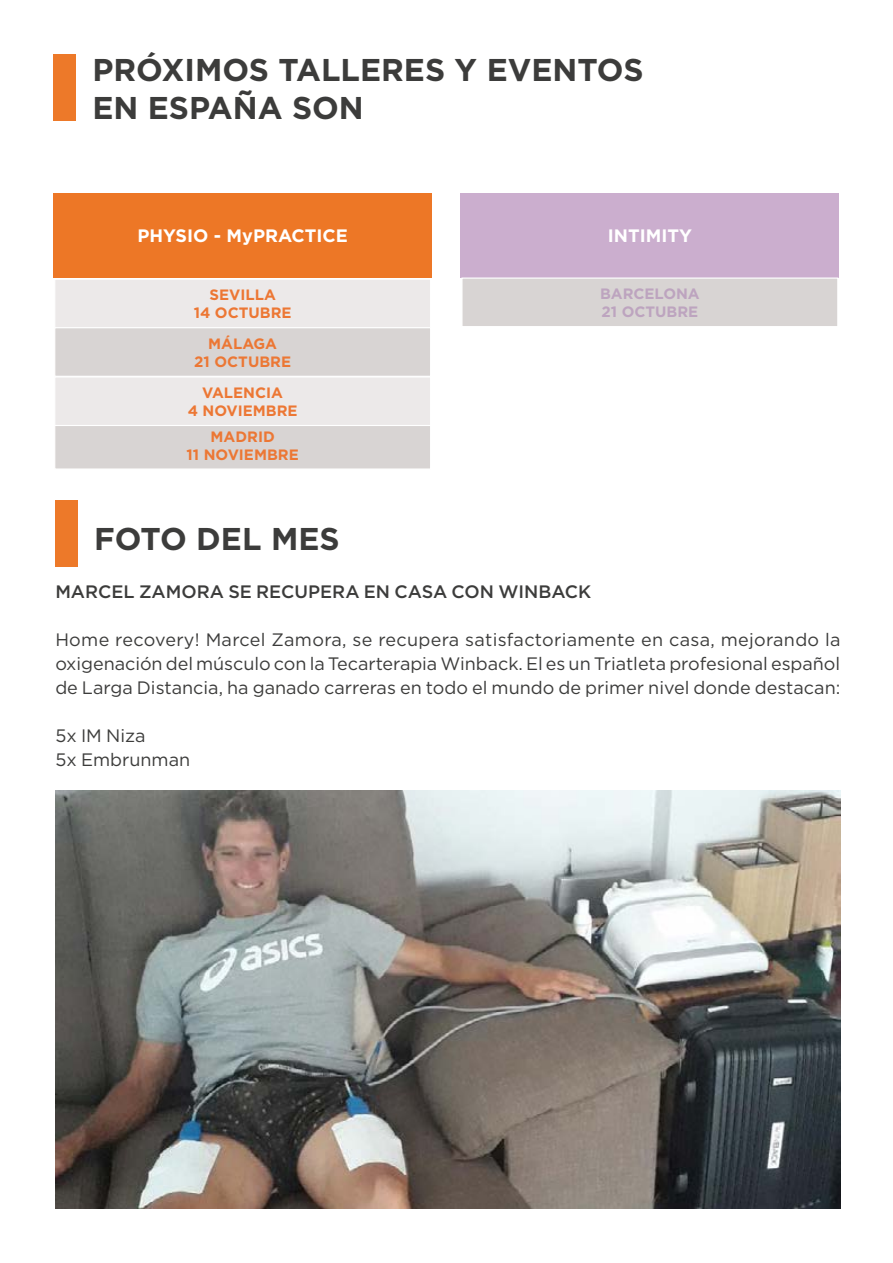
<style>
.page{position:relative;width:893px;height:1263px;background:#fff}
.page>*{position:absolute;margin:0;border:0;box-sizing:border-box;transform-origin:0 0}
.t1{font:700 31.5px/37.8px "Gotham";color:#3c3c3b}
.t2{font:18px/24px "Gotham";color:#3c3c3b;text-align:justify}
.t3{font:500 18px "Gotham";color:#3c3c3b}
.t4{font:700 18px "Gotham";color:#fff}
.t5{font:700 15px/18px "Gotham";color:#ec7734;text-align:center}
.t6{font:700 15px/18px "Gotham";color:#bda4bf}
</style>
<div class="page">
<div style="left:54px;top:54px;width:22px;height:66px;background:#ed7929"></div>
<div style="left:54px;top:193px;width:378px;height:84px;background:#ed7726"></div>
<div style="left:54px;top:279px;width:377px;height:49px;background:#ece9e9;border:1px solid #fff"></div>
<div style="left:54px;top:327px;width:377px;height:50px;background:#d8d4d3;border:1px solid #fff"></div>
<div style="left:54px;top:420px;width:377px;height:50px;background:#d8d4d3;border:1px solid #fff"></div>
<div style="left:54px;top:376px;width:377px;height:50px;background:#ece9e9;border:1px solid #fff"></div>
<div style="left:461px;top:193px;width:378px;height:84px;background:#cbaece"></div>
<div style="left:461px;top:277px;width:377px;height:50px;background:#d8d4d3;border:1px solid #fff"></div>
<div style="left:55px;top:500px;width:23px;height:67px;background:#ed7929"></div>
<img style="left:55px;top:791px;width:785px;height:418px">
<h1 class="t1" style="left:92px;top:51px;width:553px">PRÓXIMOS TALLERES Y EVENTOS<br>EN ESPAÑA SON</h1>
<p class="t4" style="left:138px;top:224px;width:212px">PHYSIO - MyPRACTICE</p>
<p class="t5" style="left:194px;top:286px;width:99px">SEVILLA<br>14 OCTUBRE</p>
<p class="t5" style="left:194px;top:335px;width:98px">MÁLAGA<br>21 OCTUBRE</p>
<p class="t5" style="left:188px;top:384px;width:111px">VALENCIA<br>4 NOVIEMBRE</p>
<p class="t5" style="left:187px;top:427px;width:114px">MADRID<br>11 NOVIEMBRE</p>
<p class="t4" style="left:608px;top:224px;width:86px">INTIMITY</p>
<p class="t6" style="left:600px;top:285px;width:101px">BARCELONA<br>21 OCTUBRE</p>
<h1 class="t1" style="left:94px;top:519px;width:247px">FOTO DEL MES</h1>
<p class="t3" style="left:55px;top:580px;width:537px">MARCEL ZAMORA SE RECUPERA EN CASA CON WINBACK</p>
<p class="t2" style="left:55px;top:628px;width:787px">Home recovery! Marcel Zamora, se recupera satisfactoriamente en casa, mejorando la oxigenación del músculo con la Tecarterapia Winback. El es un Triatleta profesional español de Larga Distancia, ha ganado carreras en todo el mundo de primer nivel donde destacan:</p>
<p class="t2" style="left:55px;top:724px;width:136px">5x IM Niza<br>5x Embrunman</p>
</div>
